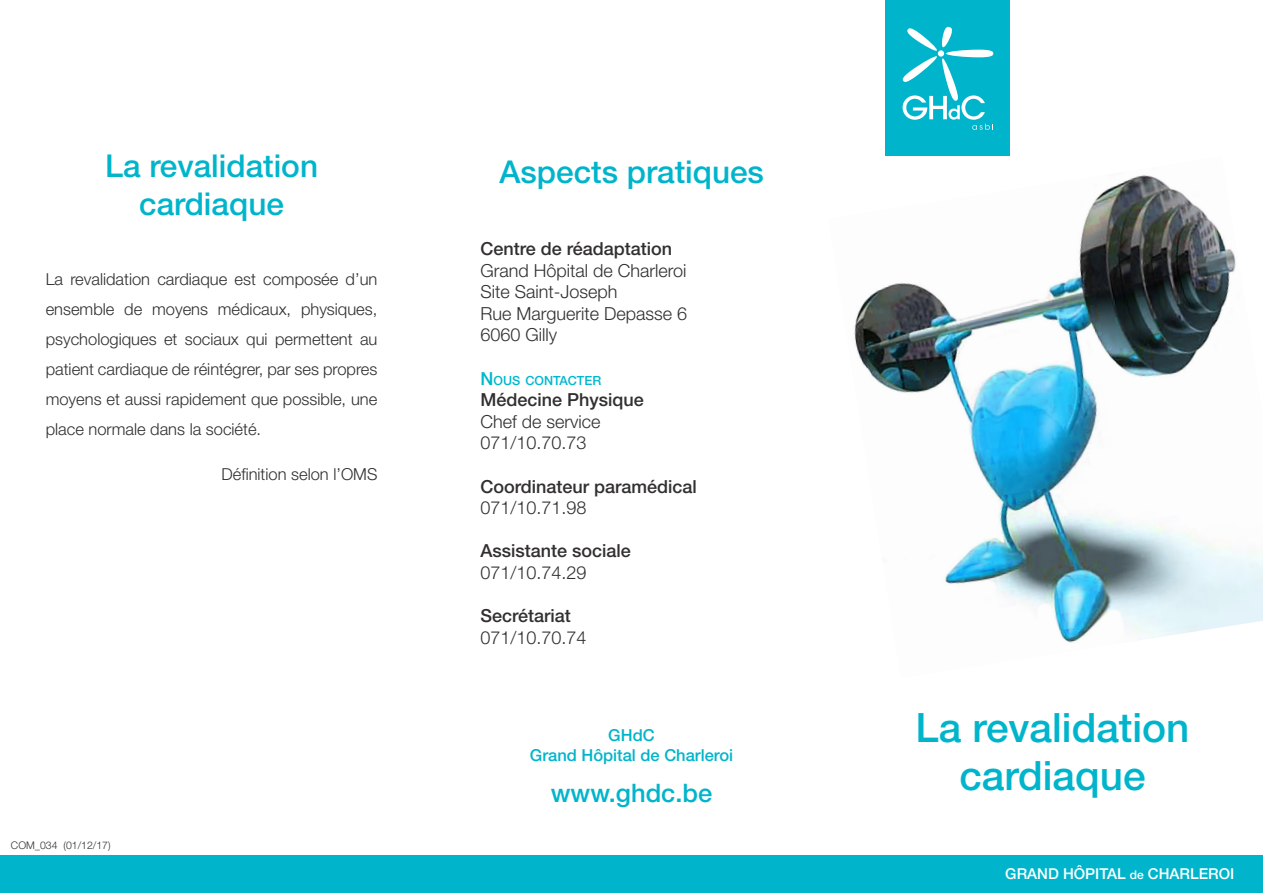
<style>
.page{position:relative;width:1263px;height:893px;background:#fff}
.page>*{position:absolute;margin:0;border:0;box-sizing:border-box;transform-origin:0 0}
.t1{font:500 40.5px "Helvetica Neue LT Std";color:#00b5cb}
.t2{font:500 31.5px "Helvetica Neue LT Std";color:#00b5cb}
.t3{font:500 25.5px "Helvetica Neue LT Std";color:#00b5cb}
.t4{font:300 18px "Helvetica Neue LT Std";color:#312f30}
.t5{font:500 18px "Helvetica Neue LT Std";color:#312f30}
.t6{font:300 16.5px/30px "Helvetica Neue LT Std";color:#312f30;text-align:justify}
.t7{font:500 16.5px "Helvetica Neue LT Std";color:#00b5cb}
.t8{font:500 15px "Helvetica Neue LT Std";color:#fff}
.t9{font:500 12.6px "Helvetica Neue LT Std";color:#00b8ce}
.t10{font:300 10.5px "Helvetica Neue LT Std";color:#312f30}
.s1{font-size:18px}
.s2{font-size:12px}
</style>
<div class="page">
<img style="left:854px;top:175px;width:409px;height:468px">
<div style="left:885px;top:0;width:124px;height:156px;background:#00b5cb"></div>
<svg style="left:902px;top:27px;width:91px;height:103px"></svg>
<div style="left:0;top:856px;width:1263px;height:37px;background:#00b5cb"></div>
<p class="t2" style="left:105px;top:147px;width:215px">La revalidation</p>
<p class="t2" style="left:139px;top:185px;width:146px">cardiaque</p>
<p class="t6" style="left:46px;top:263px;width:333px">La revalidation cardiaque est composée d’un ensemble de moyens médicaux, physiques, psychologiques et sociaux qui permettent au patient cardiaque de réintégrer, par ses propres moyens et aussi rapidement que possible, une place normale dans la société.</p>
<p class="t6" style="left:222px;top:458px;width:157px">Définition selon l’OMS</p>
<p class="t10" style="left:11px;top:839px;width:101px">COM_034 (01/12/17)</p>
<p class="t2" style="left:500px;top:153px;width:266px">Aspects pratiques</p>
<p class="t5" style="left:480px;top:238px;width:193px">Centre de réadaptation</p>
<p class="t4" style="left:480px;top:259px;width:208px">Grand Hôpital de Charleroi</p>
<p class="t4" style="left:480px;top:281px;width:139px">Site Saint-Joseph</p>
<p class="t4" style="left:480px;top:302px;width:208px">Rue Marguerite Depasse 6</p>
<p class="t4" style="left:480px;top:324px;width:78px">6060 Gilly</p>
<p class="t9" style="left:480px;top:373px;width:122px"><span class="s1">N</span>OUS CONTACTER</p>
<p class="t5" style="left:480px;top:389px;width:165px">Médecine Physique</p>
<p class="t4" style="left:480px;top:410px;width:122px">Chef de service</p>
<p class="t4" style="left:480px;top:432px;width:108px">071/10.70.73</p>
<p class="t5" style="left:480px;top:475px;width:218px">Coordinateur paramédical</p>
<p class="t4" style="left:480px;top:497px;width:108px">071/10.71.98</p>
<p class="t5" style="left:480px;top:540px;width:152px">Assistante sociale</p>
<p class="t4" style="left:480px;top:562px;width:108px">071/10.74.29</p>
<p class="t5" style="left:480px;top:605px;width:92px">Secrétariat</p>
<p class="t4" style="left:480px;top:626px;width:108px">071/10.70.74</p>
<p class="t7" style="left:608px;top:725px;width:48px">GHdC</p>
<p class="t7" style="left:530px;top:745px;width:205px">Grand Hôpital de Charleroi</p>
<p class="t3" style="left:551px;top:778px;width:163px">www.ghdc.be</p>
<p class="t1" style="left:915px;top:703px;width:275px">La revalidation</p>
<p class="t1" style="left:959px;top:752px;width:188px">cardiaque</p>
<p class="t8" style="left:1005px;top:864px;width:231px">GRAND HÔPITAL <span class="s2">de</span> CHARLEROI</p>
</div>
